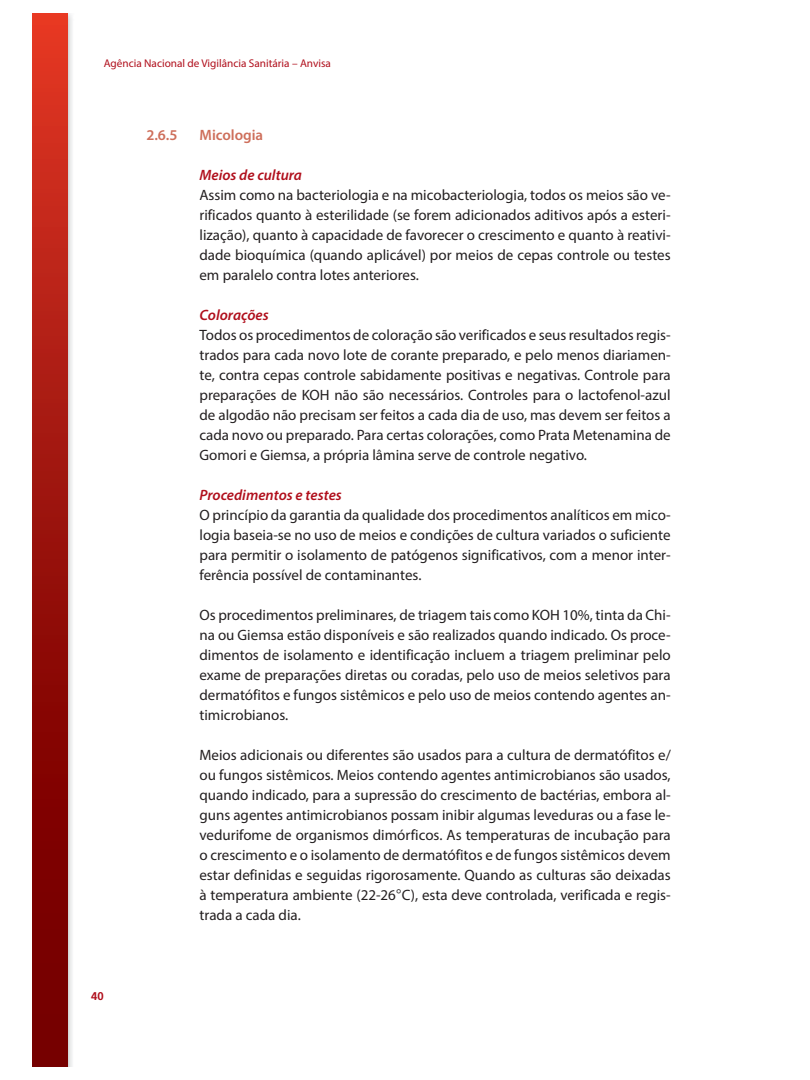
<style>
.page{position:relative;width:810px;height:1080px;background:#fff}
.page>*{position:absolute;margin:0;border:0;box-sizing:border-box;transform-origin:0 0}
.t1{font:15px/20px "Myriad Pro";color:#231f20;text-align:justify}
.t2{font:italic 600 15px "Myriad Pro";color:#b00f1c}
.t3{font:600 15px "Myriad Pro";color:#ce6f5b}
.t4{font:11.25px "Myriad Pro";color:#b00f1c}
.t5{font:700 11.25px "Frutiger LT Std";color:#b00f1c}
</style>
<div class="page">
<img style="left:68px;top:14px;width:4px;height:1052px">
<div style="left:33px;top:14px;width:35px;height:1052px;background:linear-gradient(to bottom,#db3422,#600)"></div>
<p class="t4" style="left:104px;top:59px;width:229px">Agência Nacional de Vigilância Sanitária – Anvisa</p>
<p class="t5" style="left:91px;top:990px;width:14px">40</p>
<p class="t3" style="left:146px;top:129px;width:33px">2.6.5</p>
<p class="t3" style="left:199px;top:129px;width:65px">Micologia</p>
<p class="t2" style="left:199px;top:169px;width:104px">Meios de cultura</p>
<p class="t1" style="left:199px;top:186px;width:473px">Assim como na bacteriologia e na micobacteriologia, todos os meios são ve&shy;rificados quanto à esterilidade (se forem adicionados aditivos após a esteri&shy;lização), quanto à capacidade de favorecer o crescimento e quanto à reativi&shy;dade bioquímica (quando aplicável) por meios de cepas controle ou testes em paralelo contra lotes anteriores.</p>
<p class="t2" style="left:199px;top:309px;width:71px">Colorações</p>
<p class="t1" style="left:199px;top:326px;width:473px">Todos os procedimentos de coloração são verificados e seus resultados regis&shy;trados para cada novo lote de corante preparado, e pelo menos diariamen&shy;te, contra cepas controle sabidamente positivas e negativas. Controle para preparações de KOH não são necessários. Controles para o lactofenol-azul de algodão não precisam ser feitos a cada dia de uso, mas devem ser feitos a cada novo ou preparado. Para certas colorações, como Prata Metenamina de Gomori e Giemsa, a própria lâmina serve de controle negativo.</p>
<p class="t2" style="left:199px;top:489px;width:144px">Procedimentos e testes</p>
<p class="t1" style="left:199px;top:506px;width:473px">O princípio da garantia da qualidade dos procedimentos analíticos em mico&shy;logia baseia-se no uso de meios e condições de cultura variados o suficiente para permitir o isolamento de patógenos significativos, com a menor inter&shy;ferência possível de contaminantes.</p>
<p class="t1" style="left:199px;top:606px;width:473px">Os procedimentos preliminares, de triagem tais como KOH 10%, tinta da Chi&shy;na ou Giemsa estão disponíveis e são realizados quando indicado. Os proce&shy;dimentos de isolamento e identificação incluem a triagem preliminar pelo exame de preparações diretas ou coradas, pelo uso de meios seletivos para dermatófitos e fungos sistêmicos e pelo uso de meios contendo agentes an&shy;timicrobianos.</p>
<p class="t1" style="left:199px;top:746px;width:473px">Meios adicionais ou diferentes são usados para a cultura de dermatófitos e/ ou fungos sistêmicos. Meios contendo agentes antimicrobianos são usados, quando indicado, para a supressão do crescimento de bactérias, embora al&shy;guns agentes antimicrobianos possam inibir algumas leveduras ou a fase le&shy;vedurifome de organismos dimórficos. As temperaturas de incubação para o crescimento e o isolamento de dermatófitos e de fungos sistêmicos devem estar definidas e seguidas rigorosamente. Quando as culturas são deixadas à temperatura ambiente (22-26 C), esta deve controlada, verificada e regis&shy;trada a cada dia.</p>
</div>
